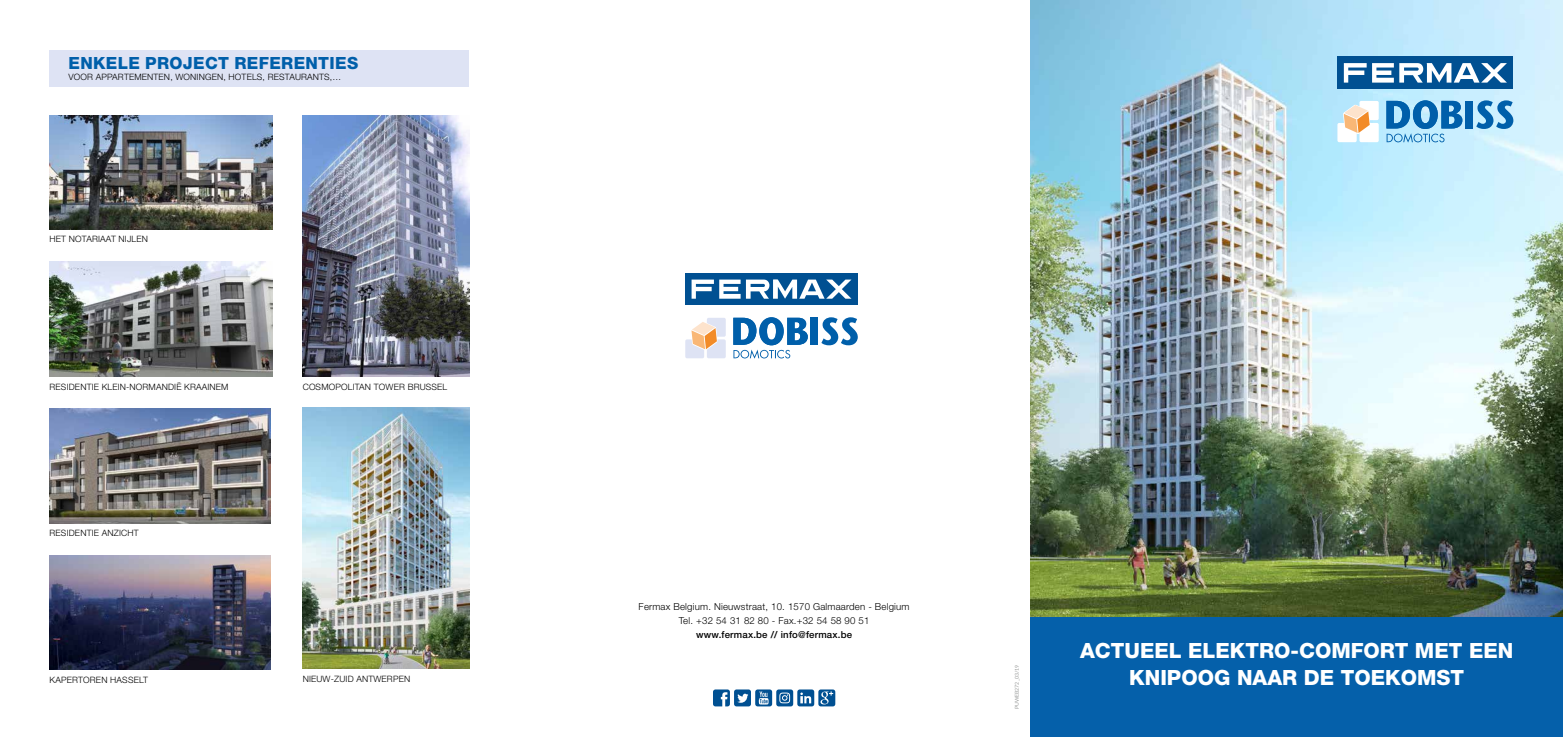
<style>
.page{position:relative;width:1563px;height:737px;background:#fff}
.page>*{position:absolute;margin:0;border:0;box-sizing:border-box;transform-origin:0 0}
.t1{font:800 21px/26.2px "Helvetica Neue LT Std";color:#fff;text-align:center}
.t2{font:800 16.8px "Helvetica Neue LT Std";letter-spacing:.02em;color:#005faa}
.t3{font:300 9.62px/14px "Helvetica Neue LT Std";letter-spacing:.02em;color:#000;text-align:center}
.t4{font:500 9.62px "Helvetica Neue LT Std";letter-spacing:.02em;color:#000}
.t5{font:300 8.75px "Helvetica Neue LT Std";letter-spacing:.02em;color:#000}
.t6{font:5.25px "Lato";color:#9b9d9c}
</style>
<div class="page">
<div style="left:1031px;top:0;width:532px;height:737px;background:#0560aa"></div>
<img style="left:1031px;top:0;width:532px;height:616px">
<div style="left:1337px;top:57px;width:176px;height:32px;background:#005092"></div>
<svg style="left:1344px;top:63px;width:163px;height:20px"></svg>
<div style="left:1465px;top:101px;width:7px;height:27px;background:#005faa"></div>
<svg style="left:1476px;top:100px;width:37px;height:29px"></svg>
<svg style="left:1386px;top:100px;width:76px;height:43px"></svg>
<div style="left:1359px;top:123px;width:19px;height:19px;background:#fff;border-radius:2px"></div>
<div style="left:1359px;top:101px;width:19px;height:19px;background:#fff;border-radius:2px"></div>
<div style="left:1337px;top:123px;width:19px;height:19px;background:#fff;border-radius:2px"></div>
<svg style="left:1341px;top:103px;width:31px;height:32px"></svg>
<svg style="left:713px;top:689px;width:122px;height:17px"></svg>
<img style="left:303px;top:115px;width:166px;height:261px">
<img style="left:303px;top:407px;width:166px;height:262px">
<img style="left:50px;top:115px;width:223px;height:114px">
<img style="left:49px;top:555px;width:222px;height:114px">
<img style="left:50px;top:409px;width:221px;height:114px">
<img style="left:50px;top:262px;width:223px;height:114px">
<div style="left:50px;top:50px;width:419px;height:36px;background:#dee3f4"></div>
<div style="left:685px;top:273px;width:173px;height:32px;background:#005092"></div>
<svg style="left:691px;top:279px;width:160px;height:20px"></svg>
<div style="left:810px;top:318px;width:8px;height:27px;background:#005faa"></div>
<svg style="left:821px;top:317px;width:37px;height:28px"></svg>
<svg style="left:733px;top:317px;width:75px;height:42px"></svg>
<div style="left:707px;top:339px;width:19px;height:19px;background:#dee3f4;border-radius:2px"></div>
<div style="left:707px;top:318px;width:19px;height:19px;background:#dee3f4;border-radius:2px"></div>
<div style="left:685px;top:339px;width:19px;height:19px;background:#dee3f4;border-radius:2px"></div>
<svg style="left:689px;top:322px;width:30px;height:28px"></svg>
<h2 class="t2" style="left:69px;top:53px;width:291px">ENKELE PROJECT REFERENTIES</h2>
<p class="t5" style="left:69px;top:72px;width:274px">VOOR APPARTEMENTEN, WONINGEN, HOTELS, RESTAURANTS,…</p>
<p class="t5" style="left:50px;top:234px;width:100px">HET NOTARIAAT NIJLEN</p>
<p class="t5" style="left:50px;top:381px;width:180px">RESIDENTIE KLEIN-NORMANDIË KRAAINEM</p>
<p class="t5" style="left:303px;top:381px;width:146px">COSMOPOLITAN TOWER BRUSSEL</p>
<p class="t5" style="left:50px;top:527px;width:91px">RESIDENTIE ANZICHT</p>
<p class="t5" style="left:50px;top:674px;width:100px">KAPERTOREN HASSELT</p>
<p class="t5" style="left:303px;top:673px;width:109px">NIEUW-ZUID ANTWERPEN</p>
<p class="t3" style="left:638px;top:599px;width:272px">Fermax Belgium. Nieuwstraat, 10. 1570 Galmaarden - Belgium<br>Tel. +32 54 31 82 80 - Fax.+32 54 58 90 51</p>
<p class="t4" style="left:696px;top:628px;width:157px">www.fermax.be // info@fermax.be</p>
<p class="t6" style="left:1013px;top:709px;width:46px;rotate:-90deg">PUWEB272_03/19</p>
<h1 class="t1" style="left:1080px;top:637px;width:435px">ACTUEEL ELEKTRO-COMFORT MET EEN<br>KNIPOOG NAAR DE TOEKOMST</h1>
</div>
